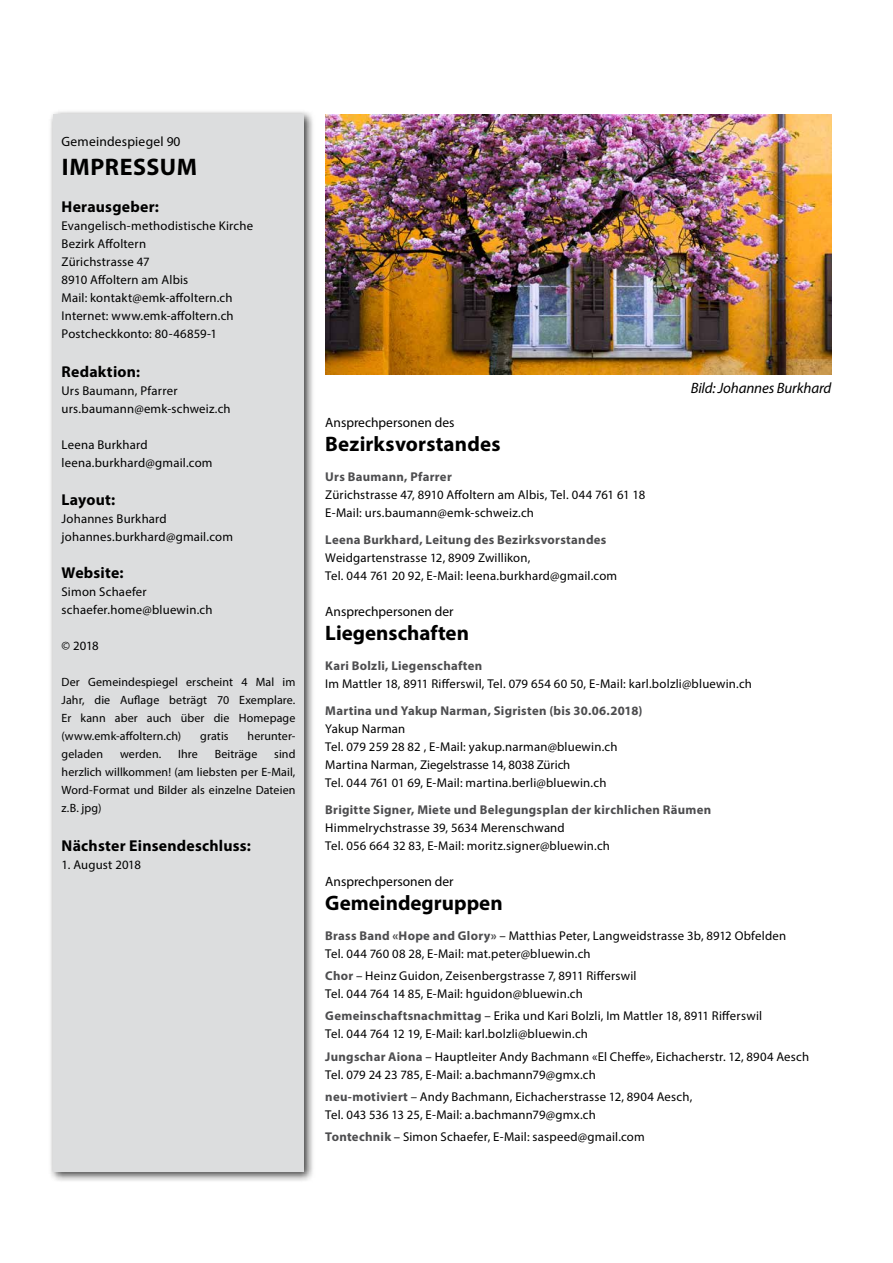
<style>
.page{position:relative;width:893px;height:1263px;background:#fff}
.page>*{position:absolute;margin:0;border:0;box-sizing:border-box;transform-origin:0 0}
.t1{font:700 24px "Myriad Pro";letter-spacing:.025em;color:#000}
.t2{font:700 21px "Myriad Pro";color:#000}
.t3{font:700 15.75px "Myriad Pro";letter-spacing:.015em;color:#000}
.t4{font:italic 15px "Myriad Pro";letter-spacing:-.01em;color:#000}
.t5{font:13.5px "Myriad Pro";color:#000}
.t6{font:12.75px/18px "Myriad Pro";letter-spacing:.015em;color:#000}
.t7{font:700 12.75px "Myriad Pro";letter-spacing:.025em;color:#4d4d4f}
.t8{font:12px/18px "Myriad Pro";letter-spacing:.01em;color:#000;text-align:justify}
.s1{font-size:15px}
.s2{font-weight:700;color:#4d4d4f}
</style>
<div class="page">
<img style="left:325px;top:114px;width:506px;height:261px">
<div style="left:48px;top:109px;width:267px;height:1074px;background:#000;opacity:.75"></div>
<div style="left:53px;top:114px;width:251px;height:1058px;background:#dcddde"></div>
<p class="t5" style="left:62px;top:133px;width:120px">Gemeindespiegel 90</p>
<h1 class="t1" style="left:62px;top:151px;width:137px">Impressum</h1>
<p class="t3" style="left:62px;top:197px;width:99px">Herausgeber:</p>
<p class="t6" style="left:62px;top:217px;width:193px">Evangelisch-methodistische Kirche<br>Bezirk Affoltern<br>Zürichstrasse 47<br>8910 Affoltern am Albis<br>Mail: kontakt@emk-affoltern.ch<br>Internet: www.emk-affoltern.ch<br>Postcheckkonto: 80-46859-1</p>
<p class="t3" style="left:62px;top:362px;width:80px">Redaktion<span class="s1">:</span></p>
<p class="t6" style="left:62px;top:382px;width:171px">Urs Baumann, Pfarrer urs.baumann@emk-schweiz.ch</p>
<p class="t6" style="left:62px;top:436px;width:153px">Leena Burkhard leena.burkhard@gmail.com</p>
<p class="t3" style="left:62px;top:489px;width:55px">Layout:</p>
<p class="t6" style="left:62px;top:509px;width:173px">Johannes Burkhard johannes.burkhard@gmail.com</p>
<p class="t3" style="left:62px;top:563px;width:64px">Website:</p>
<p class="t6" style="left:62px;top:583px;width:152px">Simon Schaefer schaefer.home@bluewin.ch</p>
<p class="t6" style="left:62px;top:637px;width:39px">© 2018</p>
<p class="t8" style="left:62px;top:673px;width:235px">Der Gemeindespiegel erscheint 4 Mal im Jahr, die Auflage beträgt 70 Exemplare.<br>Er kann aber auch über die Homepage (www.emk-affoltern.ch)</p>
<p class="t8" style="left:200px;top:727px;width:30px">gratis</p>
<p class="t8" style="left:248px;top:727px;width:49px">herunter-</p>
<p class="t8" style="left:62px;top:745px;width:235px;text-indent:213px">sind herzlich willkommen! (am liebsten per E-Mail, Word-Format und Bilder als einzelne Dateien z.B. jpg)</p>
<p class="t3" style="left:62px;top:836px;width:191px">Nächster Einsendeschluss:</p>
<p class="t6" style="left:62px;top:856px;width:81px">1. August 2018</p>
<p class="t8" style="left:62px;top:745px;width:43px">geladen</p>
<p class="t8" style="left:120px;top:745px;width:43px">werden.</p>
<p class="t8" style="left:178px;top:745px;width:21px">Ihre</p>
<p class="t8" style="left:215px;top:745px;width:44px">Beiträge</p>
<p class="t4" style="left:691px;top:378px;width:142px">Bild: Johannes Burkhard</p>
<p class="t5" style="left:325px;top:414px;width:131px">Ansprechpersonen des</p>
<h2 class="t2" style="left:325px;top:430px;width:177px">Bezirksvorstandes</h2>
<p class="t7" style="left:325px;top:468px;width:128px">Urs Baumann, Pfarrer</p>
<p class="t6" style="left:325px;top:485px;width:321px">Zürichstrasse 47, 8910 Affoltern am Albis, Tel. 044 761 61 18<br>E-Mail: urs.baumann@emk-schweiz.ch</p>
<p class="t7" style="left:325px;top:531px;width:283px">Leena Burkhard, Leitung des Bezirksvorstandes</p>
<p class="t6" style="left:325px;top:548px;width:293px">Weidgartenstrasse 12, 8909 Zwillikon,<br>Tel. 044 761 20 92, E-Mail: leena.burkhard@gmail.com</p>
<p class="t5" style="left:325px;top:603px;width:130px">Ansprechpersonen der</p>
<h2 class="t2" style="left:325px;top:619px;width:145px">Liegenschaften</h2>
<p class="t7" style="left:325px;top:657px;width:159px">Kari Bolzli, Liegenschaften</p>
<p class="t6" style="left:325px;top:674px;width:428px">Im Mattler 18, 8911 Rifferswil, Tel. 079 654 60 50, E-Mail: karl.bolzli@bluewin.ch</p>
<p class="t7" style="left:325px;top:702px;width:319px">Martina und Yakup Narman, Sigristen (bis 30.06.2018)</p>
<p class="t6" style="left:325px;top:719px;width:294px">Yakup Narman<br>Tel. 079 259 28 82 , E-Mail: yakup.narman@bluewin.ch Martina Narman, Ziegelstrasse 14, 8038 Zürich<br>Tel. 044 761 01 69, E-Mail: martina.berli@bluewin.ch</p>
<p class="t7" style="left:325px;top:801px;width:387px">Brigitte Signer, Miete und Belegungsplan der kirchlichen Räumen</p>
<p class="t6" style="left:325px;top:818px;width:286px">Himmelrychstrasse 39, 5634 Merenschwand<br>Tel. 056 664 32 83, E-Mail: moritz.signer@bluewin.ch</p>
<p class="t5" style="left:325px;top:873px;width:130px">Ansprechpersonen der</p>
<h2 class="t2" style="left:325px;top:889px;width:179px">Gemeindegruppen</h2>
<p class="t6" style="left:325px;top:926px;width:462px"><span class="s2">Brass Band «Hope and Glory»</span> – Matthias Peter, Langweidstrasse 3b, 8912 Obfelden<br>Tel. 044 760 08 28, E-Mail: mat.peter@bluewin.ch</p>
<p class="t6" style="left:325px;top:967px;width:313px"><span class="s2">Chor</span> – Heinz Guidon, Zeisenbergstrasse 7, 8911 Rifferswil<br>Tel. 044 764 14 85, E-Mail: hguidon@bluewin.ch</p>
<p class="t6" style="left:325px;top:1007px;width:438px"><span class="s2">Gemeinschaftsnachmittag</span> – Erika und Kari Bolzli, Im Mattler 18, 8911 Rifferswil<br>Tel. 044 764 12 19, E-Mail: karl.bolzli@bluewin.ch</p>
<p class="t6" style="left:325px;top:1047px;width:485px"><span class="s2">Jungschar Aiona</span> – Hauptleiter Andy Bachmann «El Cheffe», Eichacherstr. 12, 8904 Aesch<br>Tel. 079 24 23 785, E-Mail: a.bachmann79@gmx.ch</p>
<p class="t6" style="left:325px;top:1087px;width:368px"><span class="s2">neu-motiviert</span> – Andy Bachmann, Eichacherstrasse 12, 8904 Aesch,<br>Tel. 043 536 13 25, E-Mail: a.bachmann79@gmx.ch</p>
<p class="t6" style="left:325px;top:1128px;width:321px"><span class="s2">Tontechnik –</span> Simon Schaefer, E-Mail: saspeed@gmail.com</p>
</div>
